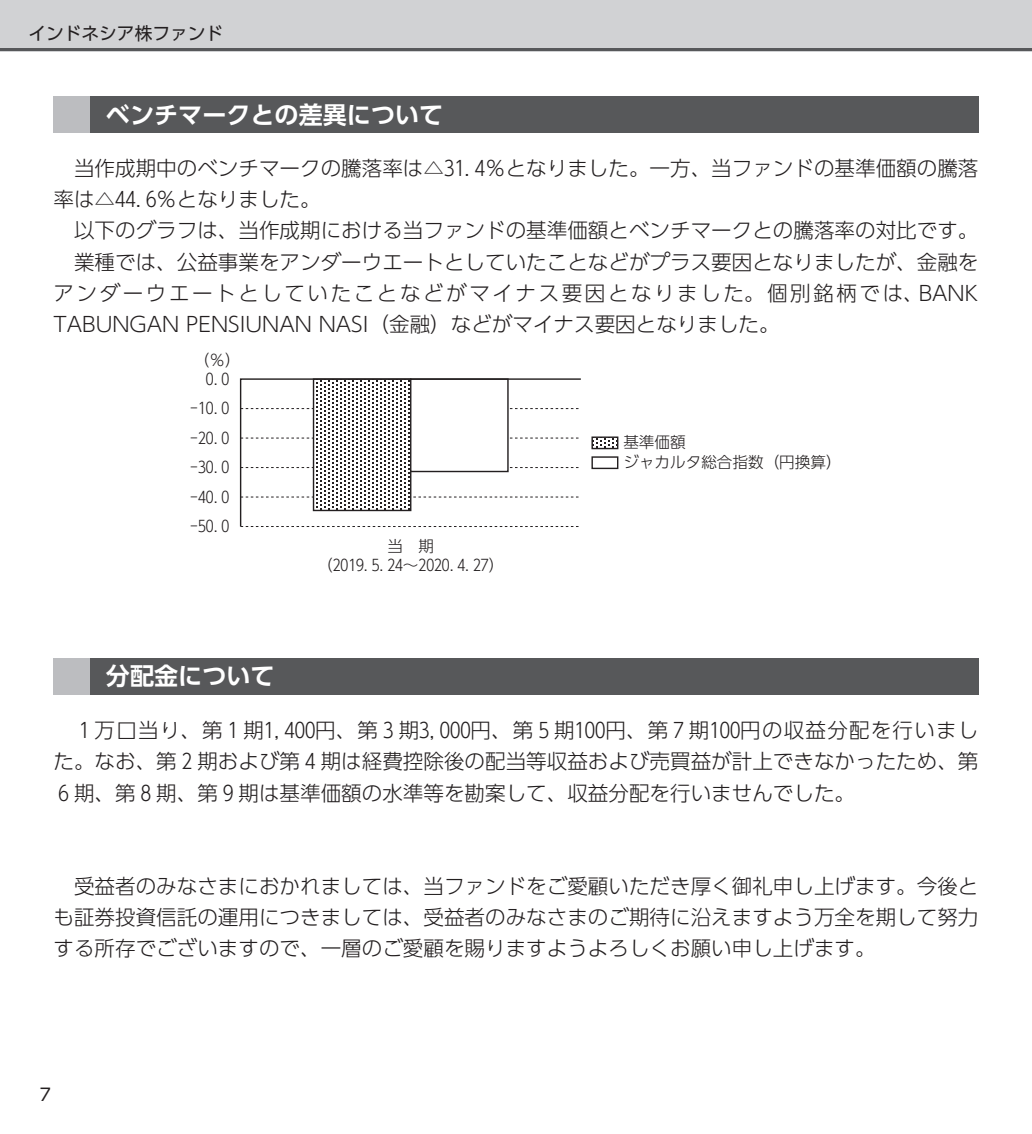
<style>
.page{position:relative;width:1032px;height:1134px;background:#fff}
.page>*{position:absolute;margin:0;border:0;box-sizing:border-box;transform-origin:0 0}
.t1{font:700 24px "UD Shin Go Pro De";color:#fff}
.t2{font:300 20.6px/31.2px "UD Shin Go Pro";color:#231f20;text-align:justify}
.t3{font:300 20.6px "UD Shin Go Pro";letter-spacing:.125em;color:#231f20}
.t4{font:17.8px "UD Shin Go Pro";color:#231f20}
.t5{font:17px "UD Shin Go Pro";color:#231f20}
.t6{font:300 15.6px/29.4px "UD Shin Go Pro";color:#231f20;text-align:justify}
</style>
<div class="page">
<div style="left:0;top:0;width:1032px;height:51px;background:#d1d2d4"></div>
<hr style="left:0;top:48px;width:1032px;height:3px;background:#57585a">
<div style="left:54px;top:658px;width:924px;height:36px;background:#57585a"></div>
<div style="left:54px;top:658px;width:36px;height:36px;background:#bcbdc0"></div>
<svg style="left:239px;top:378px;width:342px;height:149px"></svg>
<svg style="left:593px;top:438px;width:21px;height:9px"></svg>
<div style="left:591px;top:436px;width:27px;height:13px;border:1px solid #231f20"></div>
<div style="left:591px;top:456px;width:27px;height:13px;border:1px solid #231f20"></div>
<div style="left:54px;top:96px;width:924px;height:37px;background:#57585a"></div>
<div style="left:54px;top:96px;width:36px;height:37px;background:#bcbdc0"></div>
<p class="t4" style="left:28px;top:19px;width:196px">インドネシア株ファンド</p>
<p class="t1" style="left:106px;top:95px;width:339px">ベンチマークとの差異について</p>
<p class="t2" style="left:54px;top:152px;width:926px;text-indent:21px">当作成期中のベンチマークの騰落率は△31. 4％となりました。一方、当ファンドの基準価額の騰落率は△44. 6％となりました。</p>
<p class="t2" style="left:74px;top:214px;width:906px">以下のグラフは、当作成期における当ファンドの基準価額とベンチマークとの騰落率の対比です。</p>
<p class="t2" style="left:74px;top:245px;width:906px">業種では、公益事業をアンダーウエートとしていたことなどがプラス要因となりましたが、金融を</p>
<p class="t3" style="left:54px;top:276px;width:926px">アンダーウエートとしていたことなどがマイナス要因となりました。個別銘柄では、BANK</p>
<p class="t2" style="left:54px;top:308px;width:728px">TABUNGAN PENSIUNAN NASI（金融）などがマイナス要因となりました。</p>
<p class="t6" style="left:194px;top:345px;width:48px">（％）</p>
<p class="t6" style="left:190px;top:363px;width:40px;text-indent:16px">0. 0 -10. 0 -20. 0 -30. 0 -40. 0 -50. 0</p>
<p class="t6" style="left:317px;top:535px;width:189px;line-height:19.8px;text-align:center">当　期<br>（2019. 5. 24～2020. 4. 27）</p>
<p class="t6" style="left:623px;top:432px;width:220px;line-height:19.8px">基準価額<br>ジャカルタ総合指数（円換算）</p>
<p class="t1" style="left:106px;top:657px;width:170px">分配金について</p>
<p class="t2" style="left:54px;top:714px;width:926px;text-indent:26px">1 万口当り、第 1 期1, 400円、第 3 期3, 000円、第 5 期100円、第 7 期100円の収益分配を行いました。なお、第 2 期および第 4 期は経費控除後の配当等収益および売買益が計上できなかったため、第6 期、第 8 期、第 9 期は基準価額の水準等を勘案して、収益分配を行いませんでした。</p>
<p class="t2" style="left:54px;top:870px;width:926px;text-indent:21px">受益者のみなさまにおかれましては、当ファンドをご愛顧いただき厚く御礼申し上げます。今後とも証券投資信託の運用につきましては、受益者のみなさまのご期待に沿えますよう万全を期して努力する所存でございますので、一層のご愛顧を賜りますようよろしくお願い申し上げます。</p>
<p class="t5" style="left:40px;top:1081px;width:13px">7</p>
</div>
